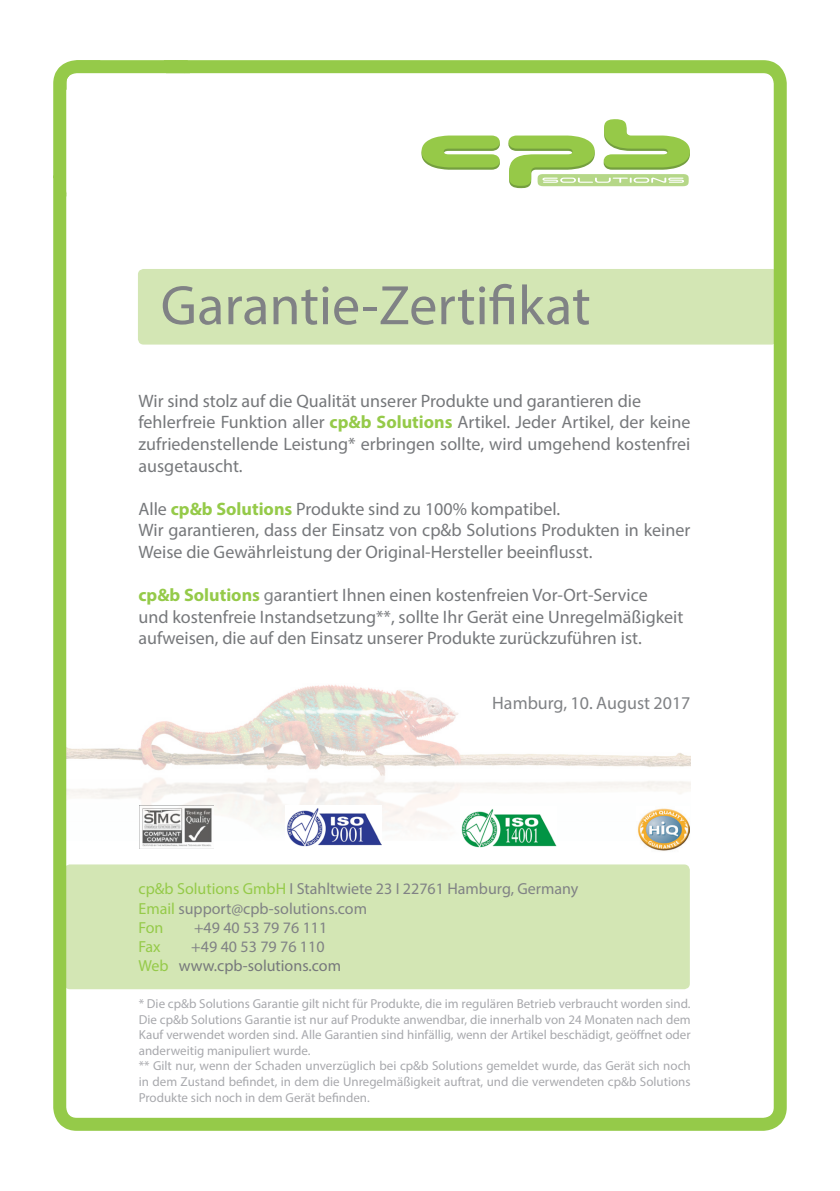
<style>
.page{position:relative;width:840px;height:1191px;background:#fff}
.page>*{position:absolute;margin:0;border:0;box-sizing:border-box;transform-origin:0 0}
.t1{font:56px "Myriad Pro";color:#808285}
.t2{font:18px/21.6px "Myriad Pro";color:#76787b;text-align:justify}
.t3{font:18px "Myriad Pro";color:#808285}
.t4{font:16px "Myriad Pro";color:#808285}
.t5{font:16px "Myriad Pro";color:#76787b}
.t6{font:16px "Myriad Pro";letter-spacing:-.015em;color:#95ca49}
.t7{font:13px/15.6px "Myriad Pro";color:#a8a9ad;text-align:justify}
.s1{font-weight:700;color:#95ca49}
.s2{color:#808285}
.s3{color:#95ca49}
</style>
<div class="page">
<img style="left:67px;top:684px;width:623px;height:156px">
<img style="left:285px;top:805px;width:96px;height:42px">
<img style="left:460px;top:806px;width:96px;height:42px">
<div style="left:138px;top:269px;width:639px;height:75px;background:#d3e6b4;border-radius:6px"></div>
<svg style="left:421px;top:119px;width:268px;height:70px"></svg>
<img style="left:140px;top:805px;width:73px;height:42px">
<img style="left:635px;top:806px;width:54px;height:45px">
<div style="left:64px;top:864px;width:625px;height:125px;background:#d3e6b4;border-radius:6px"></div>
<div style="left:53px;top:60px;width:733px;height:1070px;border:13px solid #95ca49;border-radius:17px"></div>
<hr style="left:76px;top:60px;width:24px;height:2px;background:#95ca49">
<hr style="left:164px;top:60px;width:24px;height:2px;background:#95ca49">
<hr style="left:166px;top:71px;width:24px;height:2px;background:#95ca49">
<svg style="left:172px;top:60px;width:16px;height:14px"></svg>
<svg style="left:53px;top:173px;width:14px;height:26px"></svg>
<svg style="left:62px;top:73px;width:8px;height:17px"></svg>
<p class="t1" style="left:161px;top:271px;width:431px">Garantie-Zertifikat</p>
<p class="t2" style="left:138px;top:389px;width:504px">Wir sind stolz auf die Qualität unserer Produkte und garantieren die</p>
<p class="t2" style="left:138px;top:411px;width:553px">fehlerfreie Funktion aller <span class="s1">cp&amp;b Solutions</span> Artikel. Jeder Artikel, der keine zufriedenstellende Leistung* erbringen sollte, wird umgehend kostenfrei ausgetauscht.</p>
<p class="t2" style="left:138px;top:497px;width:423px">Alle <span class="s1">cp&amp;b Solutions</span> Produkte sind zu 100% kompatibel.</p>
<p class="t2" style="left:138px;top:519px;width:553px">Wir garantieren, dass der Einsatz von cp&amp;b Solutions Produkten in keiner<br>Weise die Gewährleistung der Original-Hersteller beeinflusst.</p>
<p class="t2" style="left:138px;top:584px;width:510px"><span class="s1">cp&amp;b Solutions</span> <span class="s2">g</span>arantiert Ihnen einen kostenfreien Vor-Ort-Service</p>
<p class="t2" style="left:138px;top:605px;width:546px">und kostenfreie Instandsetzung**, sollte Ihr Gerät eine Unregelmäßigkeit</p>
<p class="t2" style="left:138px;top:627px;width:504px">aufweisen, die auf den Einsatz unserer Produkte zurückzuführen ist.</p>
<p class="t3" style="left:492px;top:692px;width:200px">Hamburg, 10. August 2017</p>
<p class="t4" style="left:138px;top:879px;width:441px"><span class="s3">cp&amp;b Solutions GmbH</span> I Stahltwiete 23 I 22761 Hamburg, Germany</p>
<p class="t4" style="left:138px;top:898px;width:230px"><span class="s3">Email</span> support@cpb-solutions.com</p>
<p class="t6" style="left:138px;top:917px;width:26px">Fon</p>
<p class="t4" style="left:194px;top:917px;width:135px">+49 40 53 79 76 111</p>
<p class="t6" style="left:138px;top:936px;width:24px">Fax</p>
<p class="t4" style="left:191px;top:936px;width:135px">+49 40 53 79 76 110</p>
<p class="t5" style="left:138px;top:956px;width:204px"><span class="s3">Web</span> www.cpb-solutions.com</p>
<p class="t7" style="left:139px;top:995px;width:553px">* Die cp&amp;b Solutions Garantie gilt nicht für Produkte, die im regulären Betrieb verbraucht worden sind.<br>Die cp&amp;b Solutions Garantie ist nur auf Produkte anwendbar, die innerhalb von 24 Monaten nach dem Kauf verwendet worden sind. Alle Garantien sind hinfällig, wenn der Artikel beschädigt, geöffnet oder anderweitig manipuliert wurde.</p>
<p class="t7" style="left:139px;top:1058px;width:553px">** Gilt nur, wenn der Schaden unverzüglich bei cp&amp;b Solutions gemeldet wurde, das Gerät sich noch in dem Zustand befindet, in dem die Unregelmäßigkeit auftrat, und die verwendeten cp&amp;b Solutions Produkte sich noch in dem Gerät befinden.</p>
</div>
